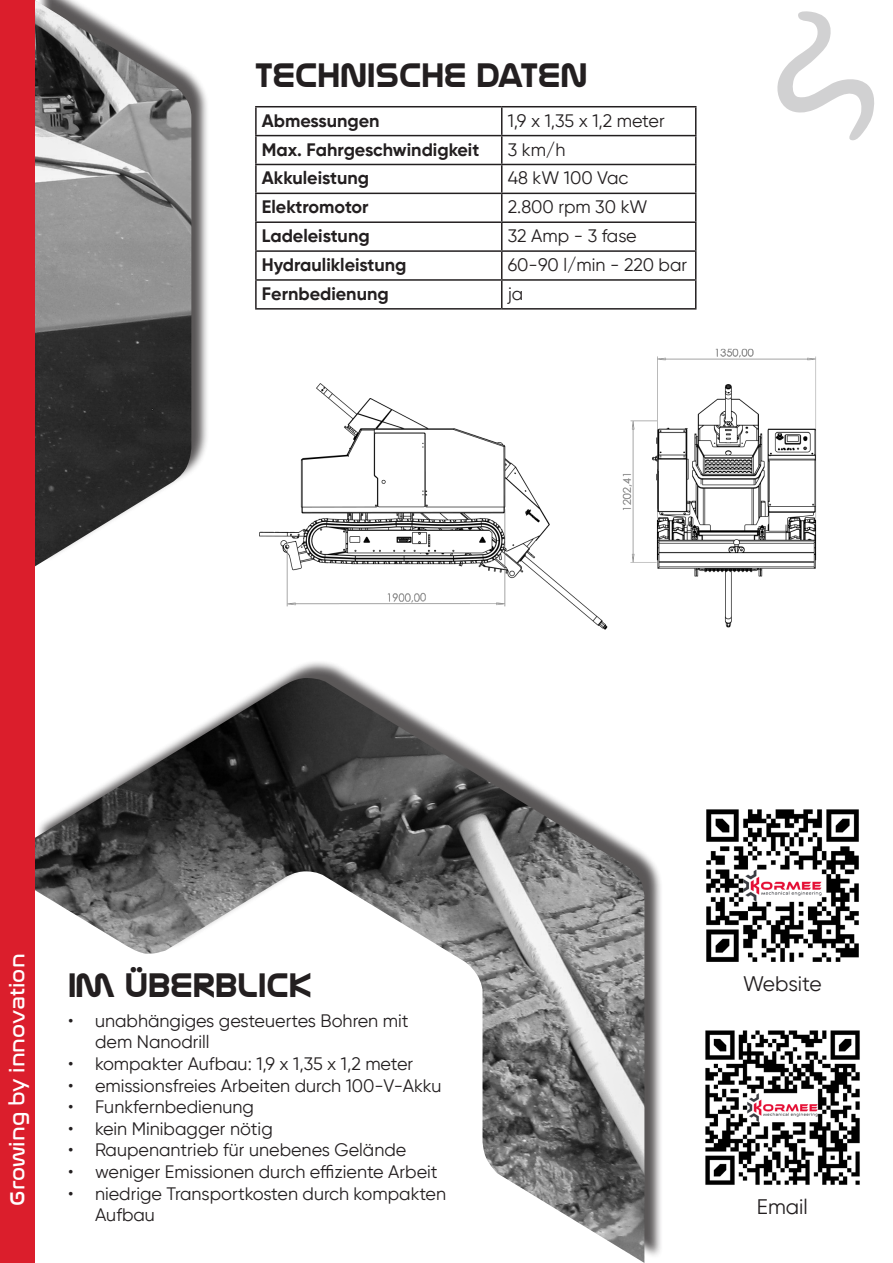
<style>
.page{position:relative;width:893px;height:1263px;background:#fff}
.page>*{position:absolute;margin:0;border:0;box-sizing:border-box;transform-origin:0 0}
.t1{font:700 36px "Nasalization";color:#231f20}
.t2{font:21px "Nasalization Rg";color:#fff}
.t3{font:21px "Gilroy";color:#231f20}
.t4{font:18px/21.6px "Gilroy";color:#231f20}
.t5{font:700 18px "Gilroy";color:#231f20}
</style>
<div class="page">
<div style="left:36px;top:0;width:627px;height:1259px;background:#231f20;opacity:.75"></div>
<img style="left:34px;top:0;width:610px;height:1263px">
<div style="left:0;top:0;width:34px;height:1263px;background:#db1e2c"></div>
<img style="left:706px;top:809px;width:153px;height:153px">
<img style="left:705px;top:1030px;width:155px;height:155px">
<hr style="left:255px;top:106px;width:247px;height:1px;background:#231f20">
<hr style="left:255px;top:107px;width:2px;height:28px;background:#231f20">
<hr style="left:502px;top:106px;width:194px;height:1px;background:#231f20">
<hr style="left:255px;top:135px;width:247px;height:1px;background:#231f20">
<hr style="left:255px;top:136px;width:2px;height:28px;background:#231f20">
<hr style="left:502px;top:135px;width:194px;height:1px;background:#231f20">
<hr style="left:255px;top:164px;width:247px;height:1px;background:#231f20">
<hr style="left:255px;top:165px;width:2px;height:28px;background:#231f20">
<hr style="left:502px;top:164px;width:194px;height:1px;background:#231f20">
<hr style="left:255px;top:193px;width:247px;height:1px;background:#231f20">
<hr style="left:255px;top:194px;width:2px;height:27px;background:#231f20">
<hr style="left:502px;top:193px;width:194px;height:1px;background:#231f20">
<hr style="left:255px;top:221px;width:247px;height:2px;background:#231f20">
<hr style="left:255px;top:223px;width:2px;height:27px;background:#231f20">
<hr style="left:502px;top:221px;width:194px;height:2px;background:#231f20">
<hr style="left:255px;top:250px;width:247px;height:2px;background:#231f20">
<hr style="left:255px;top:252px;width:2px;height:27px;background:#231f20">
<hr style="left:502px;top:250px;width:194px;height:2px;background:#231f20">
<hr style="left:255px;top:279px;width:247px;height:2px;background:#231f20">
<hr style="left:255px;top:281px;width:2px;height:27px;background:#231f20">
<hr style="left:502px;top:279px;width:194px;height:2px;background:#231f20">
<svg style="left:501px;top:107px;width:1px;height:201px"></svg>
<svg style="left:695px;top:107px;width:1px;height:201px"></svg>
<hr style="left:255px;top:308px;width:247px;height:2px;background:#231f20">
<hr style="left:502px;top:308px;width:194px;height:2px;background:#231f20">
<svg style="left:777px;top:11px;width:97px;height:129px"></svg>
<img style="left:255px;top:378px;width:356px;height:267px">
<img style="left:612px;top:336px;width:205px;height:302px">
<p class="t1" style="left:255px;top:56px;width:334px">TECHNISCHE DATEN</p>
<p class="t5" style="left:262px;top:109px;width:119px">Abmessungen</p>
<p class="t4" style="left:508px;top:109px;width:158px">1,9 x 1,35 x 1,2 meter</p>
<p class="t5" style="left:262px;top:138px;width:219px">Max. Fahrgeschwindigkeit</p>
<p class="t4" style="left:508px;top:138px;width:59px">3 km/h</p>
<p class="t5" style="left:262px;top:167px;width:109px">Akkuleistung</p>
<p class="t4" style="left:508px;top:167px;width:122px">48 kW 100 Vac</p>
<p class="t5" style="left:262px;top:196px;width:108px">Elektromotor</p>
<p class="t4" style="left:508px;top:196px;width:141px">2.800 rpm 30 kW</p>
<p class="t5" style="left:262px;top:225px;width:109px">Ladeleistung</p>
<p class="t4" style="left:508px;top:225px;width:131px">32 Amp - 3 fase</p>
<p class="t5" style="left:262px;top:253px;width:146px">Hydraulikleistung</p>
<p class="t4" style="left:508px;top:254px;width:181px">60-90 l/min - 220 bar</p>
<p class="t5" style="left:262px;top:282px;width:128px">Fernbedienung</p>
<p class="t4" style="left:508px;top:283px;width:17px">ja</p>
<p class="t2" style="left:-2px;top:1205px;width:253px;rotate:-90deg">Growing by innovation</p>
<p class="t1" style="left:68px;top:966px;width:246px">IM ÜBERBLICK</p>
<p class="t4" style="left:95px;top:1009px;width:315px;text-indent:-27px">• unabhängiges gesteuertes Bohren mit dem Nanodrill</p>
<p class="t4" style="left:68px;top:1053px;width:347px">• kompakter Aufbau: 1,9 x 1,35 x 1,2 meter</p>
<p class="t4" style="left:68px;top:1074px;width:375px">• emissionsfreies Arbeiten durch 100-V-Akku</p>
<p class="t4" style="left:68px;top:1096px;width:187px">• Funkfernbedienung</p>
<p class="t4" style="left:68px;top:1117px;width:206px">• kein Minibagger nötig</p>
<p class="t4" style="left:68px;top:1139px;width:340px">• Raupenantrieb für unebenes Gelände</p>
<p class="t4" style="left:68px;top:1161px;width:371px">• weniger Emissionen durch effiziente Arbeit</p>
<p class="t4" style="left:95px;top:1182px;width:353px;text-indent:-27px">• niedrige Transportkosten durch kompakten<br>Aufbau</p>
<p class="t3" style="left:743px;top:971px;width:80px">Website</p>
<p class="t3" style="left:757px;top:1193px;width:52px">Email</p>
</div>
